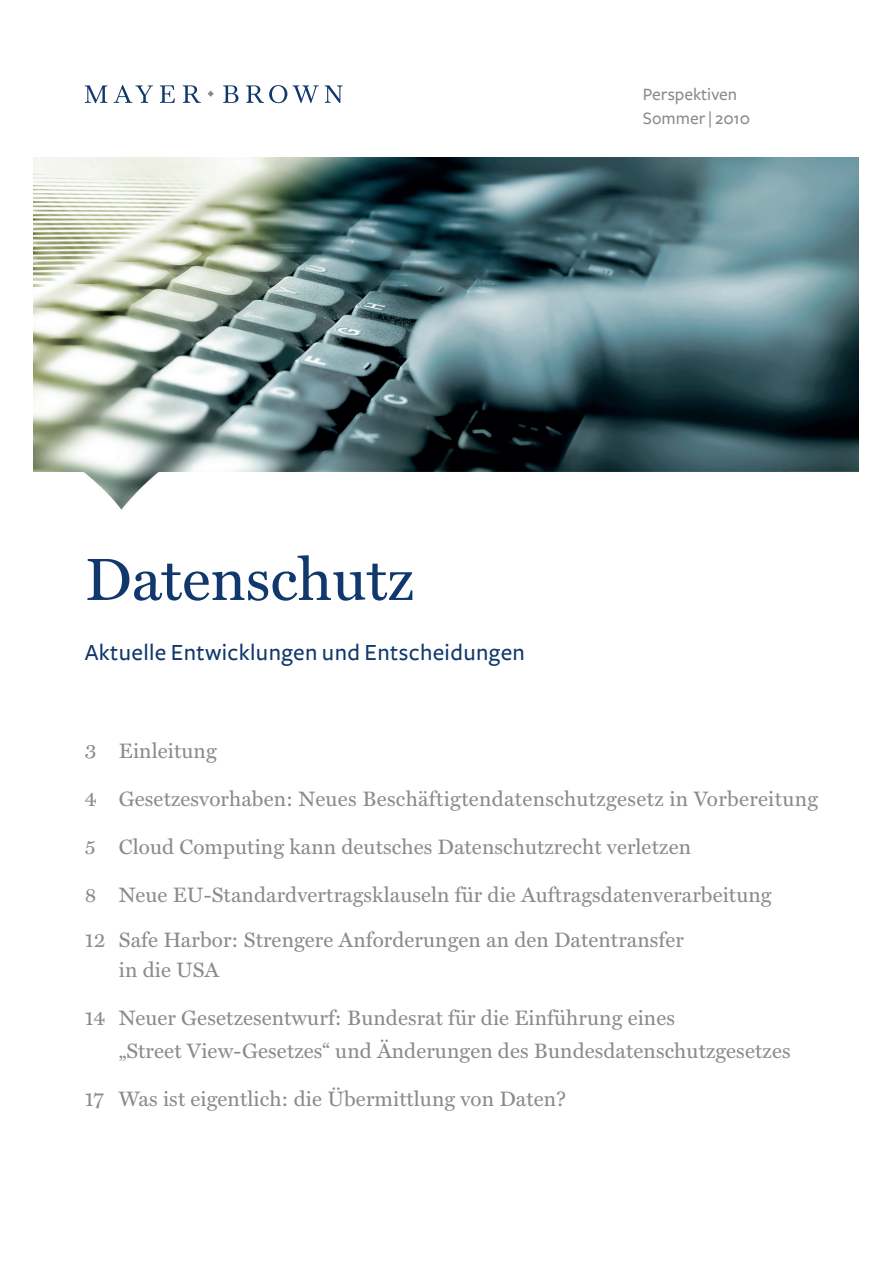
<style>
.page{position:relative;width:893px;height:1263px;background:#fff}
.page>*{position:absolute;margin:0;border:0;box-sizing:border-box;transform-origin:0 0}
.t1{font:60px "Miller Text";color:#11386d}
.t2{font:500 24px "Freight Sans";letter-spacing:.015em;color:#11386d}
.t3{font:21px/45px "Miller Text";letter-spacing:.005em;color:#888c8f}
.t4{font:500 18px/24px "Freight Sans";color:#888c8f}
</style>
<div class="page">
<svg style="left:85px;top:85px;width:258px;height:18px"></svg>
<img style="left:34px;top:157px;width:825px;height:353px">
<p class="t4" style="left:643px;top:84px;width:109px">Perspektiven<br>Sommer | 2010</p>
<h1 class="t1" style="left:85px;top:555px;width:331px">Datenschutz</h1>
<p class="t2" style="left:85px;top:644px;width:442px">Aktuelle Entwicklungen und Entscheidungen</p>
<p class="t3" style="left:85px;top:730px;width:133px">3 Einleitung</p>
<p class="t3" style="left:85px;top:778px;width:735px">4 Gesetzesvorhaben: Neues Beschäftigtendatenschutzgesetz in Vorbereitung</p>
<p class="t3" style="left:85px;top:826px;width:608px">5 Cloud Computing kann deutsches Datenschutzrecht verletzen</p>
<p class="t3" style="left:85px;top:874px;width:688px">8 Neue EU-Standardvertragsklauseln für die Auftragsdatenverarbeitung<br>12 Safe Harbor: Strengere Anforderungen an den Datentransfer</p>
<p class="t3" style="left:119px;top:949px;width:102px">in die USA</p>
<p class="t3" style="left:119px;top:1003px;width:673px;line-height:33px;text-indent:-34px">14 Neuer Gesetzesentwurf: Bundesrat für die Einführung eines<br>„Street View-Gesetzes“ und Änderungen des Bundesdatenschutzgesetzes</p>
<p class="t3" style="left:85px;top:1078px;width:483px">17 Was ist eigentlich: die Übermittlung von Daten?</p>
</div>
